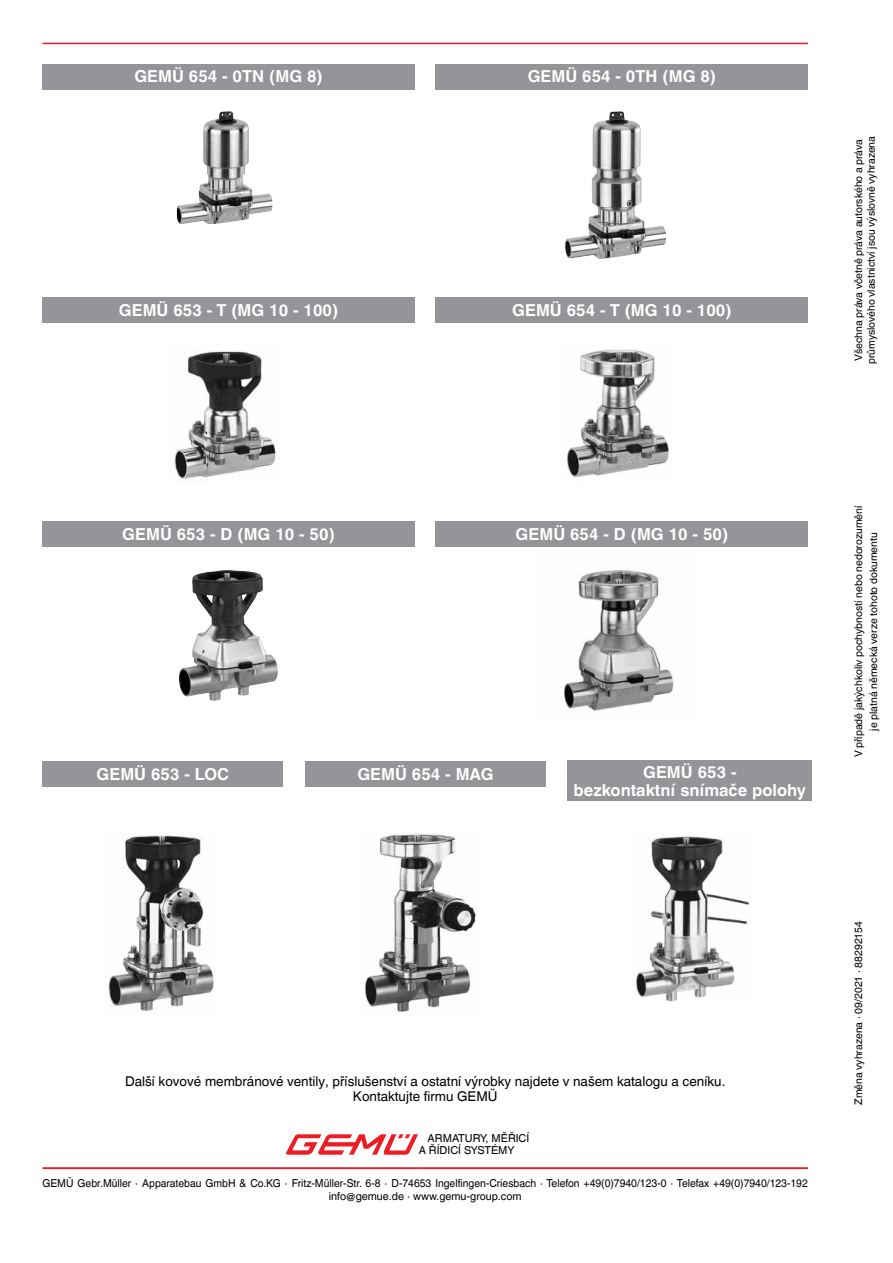
<style>
.page{position:relative;width:893px;height:1263px;background:#fff}
.page>*{position:absolute;margin:0;border:0;box-sizing:border-box;transform-origin:0 0}
.t1{font:700 16.5px/18px "Helvetica World";color:#fff;text-align:center}
.t2{font:13.5px/15px "Helvetica World";color:#000;text-align:center}
.t3{font:10.95px/13.2px "Helvetica World";color:#000;text-align:center;scale:.95 1}
.t4{font:10.95px/12.1px "Helvetica World";color:#000}
.t5{font:10.5px/15px "Helvetica World";color:#000;text-align:center}
</style>
<div class="page">
<hr style="left:43px;top:43px;width:765px;height:1px;background:#ed1c29">
<img style="left:174px;top:351px;width:102px;height:128px">
<img style="left:567px;top:349px;width:102px;height:129px">
<div style="left:43px;top:297px;width:372px;height:26px;background:#939598"></div>
<div style="left:436px;top:297px;width:372px;height:26px;background:#939598"></div>
<img style="left:178px;top:113px;width:93px;height:110px">
<div style="left:176px;top:111px;width:97px;height:114px;border:1px solid #fff"></div>
<img style="left:566px;top:113px;width:99px;height:145px">
<div style="left:43px;top:64px;width:372px;height:25px;background:#939598"></div>
<div style="left:436px;top:64px;width:372px;height:25px;background:#939598"></div>
<img style="left:179px;top:570px;width:99px;height:131px">
<img style="left:563px;top:570px;width:111px;height:141px">
<div style="left:43px;top:521px;width:372px;height:26px;background:#939598"></div>
<div style="left:436px;top:521px;width:372px;height:26px;background:#939598"></div>
<img style="left:365px;top:833px;width:111px;height:180px">
<img style="left:108px;top:835px;width:106px;height:177px">
<img style="left:636px;top:836px;width:111px;height:165px">
<div style="left:43px;top:761px;width:240px;height:25px;background:#939598"></div>
<div style="left:305px;top:761px;width:241px;height:25px;background:#939598"></div>
<div style="left:568px;top:761px;width:244px;height:40px;background:#939598"></div>
<hr style="left:43px;top:1167px;width:376px;height:2px;background:#ed1c29">
<hr style="left:419px;top:1167px;width:389px;height:2px;background:#ed1c29">
<svg style="left:286px;top:1134px;width:132px;height:21px"></svg>
<h1 class="t1" style="left:134px;top:68px;width:190px">GEMÜ 654 - 0TN (MG 8)</h1>
<h1 class="t1" style="left:528px;top:68px;width:190px">GEMÜ 654 - 0TH (MG 8)</h1>
<h1 class="t1" style="left:119px;top:301px;width:221px">GEMÜ 653 - T (MG 10 - 100)</h1>
<h1 class="t1" style="left:512px;top:301px;width:221px">GEMÜ 654 - T (MG 10 - 100)</h1>
<p class="t5" style="left:852px;top:364px;width:229px;line-height:12.6px;text-align:left;rotate:-90deg">Všechna práva včetně práva autorského a práva průmyslového vlastnictví jsou výslovně vyhrazena</p>
<h1 class="t1" style="left:122px;top:525px;width:214px">GEMÜ 653 - D (MG 10 - 50)</h1>
<h1 class="t1" style="left:516px;top:525px;width:214px">GEMÜ 654 - D (MG 10 - 50)</h1>
<h1 class="t1" style="left:97px;top:765px;width:134px">GEMÜ 653 - LOC</h1>
<h1 class="t1" style="left:357px;top:765px;width:138px">GEMÜ 654 - MAG</h1>
<h1 class="t1" style="left:574px;top:763px;width:234px">GEMÜ 653 -<br>bezkontaktní snímače polohy</h1>
<p class="t5" style="left:851px;top:757px;width:254px;rotate:-90deg">V případě jakýchkoliv pochybností nebo nedorozumění je platná německá verze tohoto dokumentu</p>
<p class="t2" style="left:125px;top:1074px;width:602px">Další kovové membránové ventily, příslušenství a ostatní výrobky najdete v našem katalogu a ceníku.<br>Kontaktujte firmu GEMÜ</p>
<p class="t4" style="left:419px;top:1132px;width:112px;text-indent:9px">ARMATURY, MĚŘICÍ<br>A ŘÍDICÍ SYSTÉMY</p>
<p class="t3" style="left:43px;top:1176px;width:807px">GEMÜ Gebr.Müller · Apparatebau GmbH &amp; Co.KG · Fritz-Müller-Str. 6-8 · D-74653 Ingelfingen-Criesbach · Telefon +49(0)7940/123-0 · Telefax +49(0)7940/123-192 info@gemue.de · www.gemu-group.com</p>
<p class="t5" style="left:851px;top:1105px;width:185px;rotate:-90deg">Změna vyhrazena · 09/2021 · 88292154</p>
</div>
